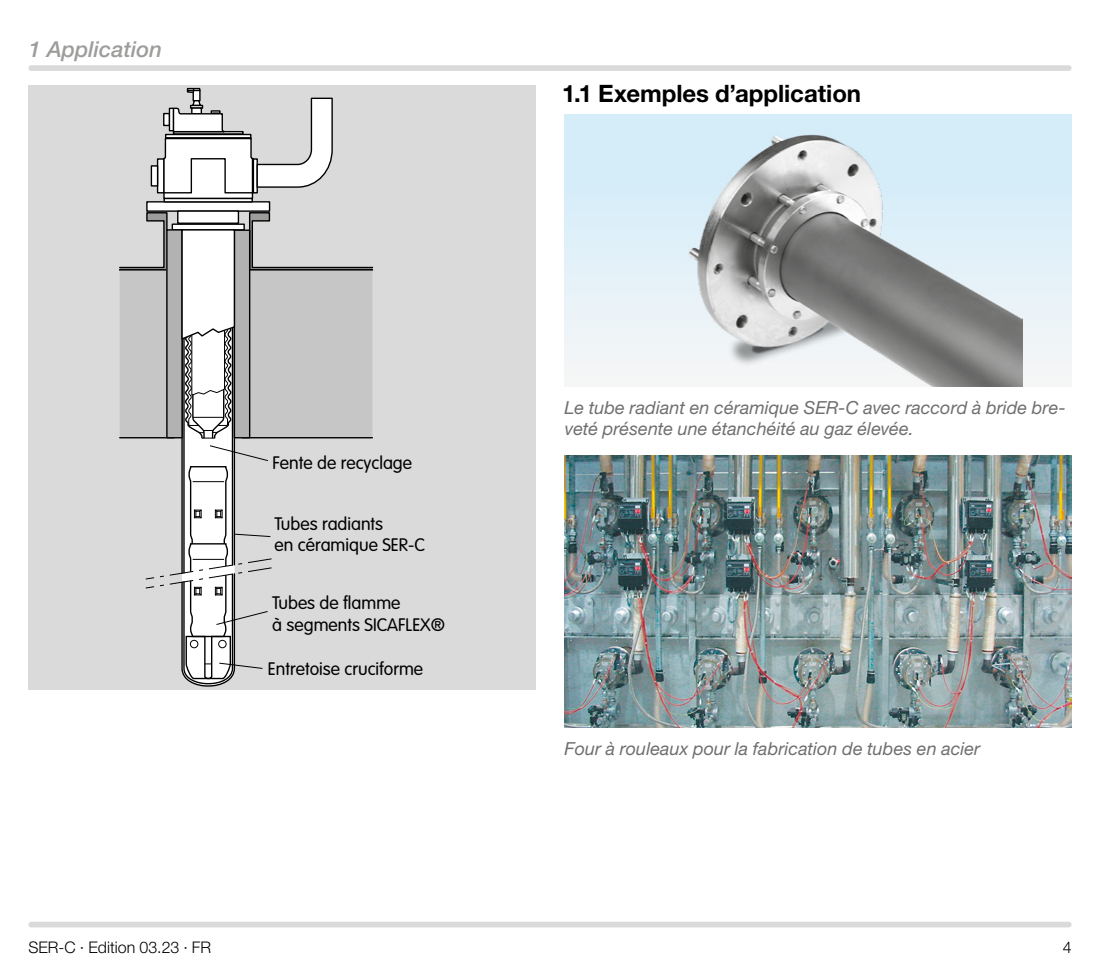
<style>
.page{position:relative;width:1100px;height:970px;background:#fff}
.page>*{position:absolute;margin:0;border:0;box-sizing:border-box;transform-origin:0 0}
.t1{font:700 24px "Helvetica Neue LT Pro";letter-spacing:-.005em;color:#000}
.t2{font:italic 500 22px "Helvetica Neue LT Pro";color:#9d9d9c}
.t3{font:italic 18px/21.6px "Helvetica Neue LT Pro";letter-spacing:.005em;color:#706f6f}
.t4{font:300 17.8px/21.4px "VAG Rounded Std";color:#000}
.t5{font:300 16px "Helvetica Neue LT Pro";color:#000}
</style>
<div class="page">
<div style="left:31px;top:921px;width:1038px;height:6px;background:#dadada"></div>
<div style="left:31px;top:65px;width:1038px;height:6px;background:#dadada"></div>
<div style="left:28px;top:85px;width:508px;height:604px;background:#dadada"></div>
<div style="left:158px;top:159px;width:6px;height:34px;background:#fff"></div>
<div style="left:157px;top:158px;width:8px;height:35px;border:1px solid #000"></div>
<svg style="left:163px;top:88px;width:170px;height:112px"></svg>
<div style="left:147px;top:202px;width:123px;height:9px;background:#fff"></div>
<div style="left:146px;top:201px;width:124px;height:11px;border:1px solid #000"></div>
<div style="left:177px;top:210px;width:62px;height:14px;border:1px solid #000"></div>
<div style="left:151px;top:166px;width:7px;height:20px;background:#fff"></div>
<div style="left:151px;top:165px;width:7px;height:21px;border:1px solid #000"></div>
<div style="left:164px;top:198px;width:89px;height:4px;border:1px solid #000"></div>
<svg style="left:119px;top:211px;width:255px;height:475px"></svg>
<div style="left:564px;top:114px;width:507px;height:272px;background:linear-gradient(to bottom,#cfecfa,#f3f4f5)"></div>
<img style="left:614px;top:114px;width:408px;height:272px">
<img style="left:564px;top:455px;width:507px;height:272px">
<p class="t2" style="left:28px;top:36px;width:135px">1 Application</p>
<p class="t4" style="left:273px;top:452px;width:141px">Fente de recyclage</p>
<p class="t4" style="left:275px;top:513px;width:152px">Tubes radiants<br>en céramique SER-C</p>
<p class="t4" style="left:272px;top:593px;width:174px">Tubes de flamme<br>à segments SICAFLEX®</p>
<p class="t4" style="left:268px;top:658px;width:157px">Entretoise cruciforme</p>
<h1 class="t1" style="left:562px;top:79px;width:301px">1.1 Exemples d’application</h1>
<p class="t3" style="left:565px;top:396px;width:503px">Le tube radiant en céramique SER-C avec raccord à bride bre&shy;veté présente une étanchéité au gaz élevée.</p>
<p class="t3" style="left:565px;top:737px;width:417px">Four à rouleaux pour la fabrication de tubes en acier</p>
<p class="t5" style="left:28px;top:937px;width:184px">SER-C · Edition 03.23 · FR</p>
<p class="t5" style="left:1063px;top:937px;width:10px">4</p>
</div>
